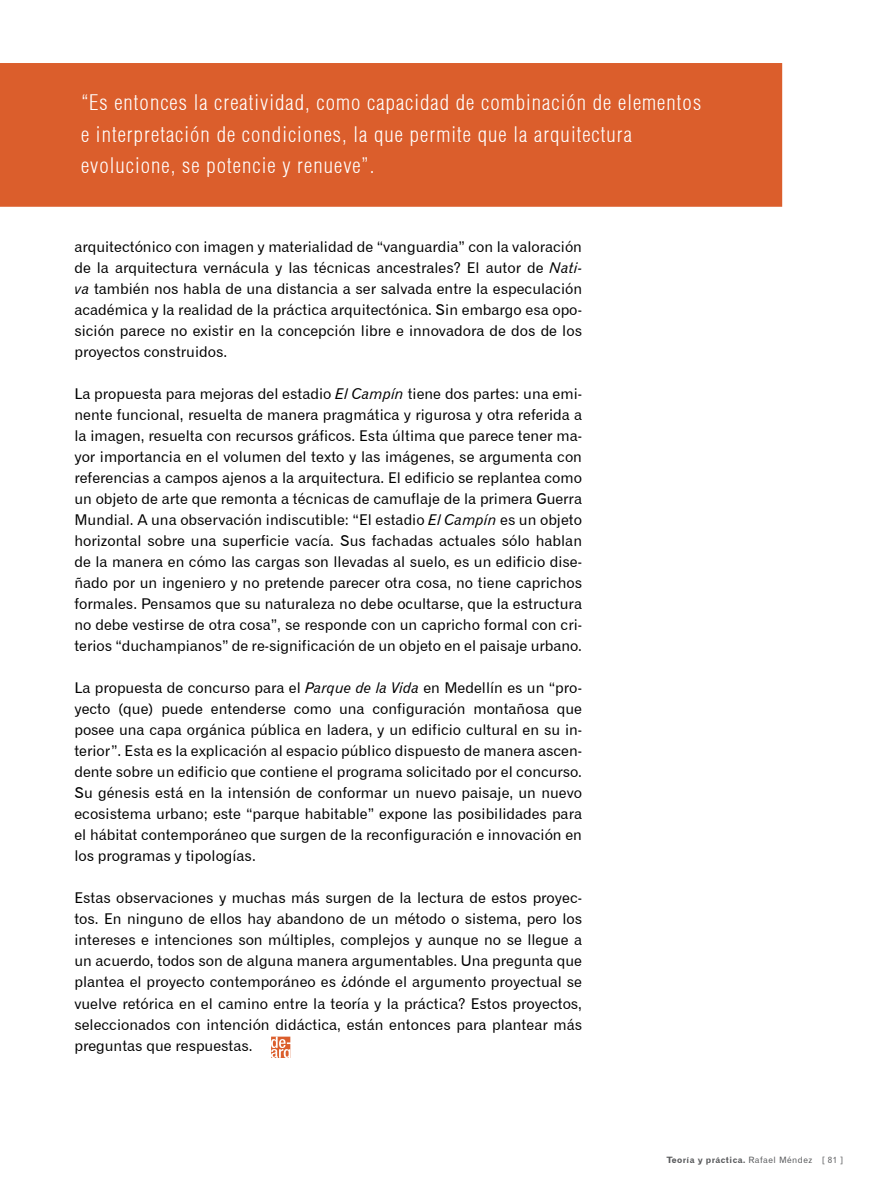
<style>
.page{position:relative;width:893px;height:1191px;background:#fff}
.page>*{position:absolute;margin:0;border:0;box-sizing:border-box;transform-origin:0 0}
.t1{font:300 condensed 21px/31.5px "Helvetica";letter-spacing:.05em;color:#fff}
.t2{font:14.88px/21px "Gothic 720 BT Roman B";color:#000;text-align:justify}
.t3{font:8.75px "Gothic 720 BT Bold B";letter-spacing:.05em;color:#58595b}
.s1{font-family:"Gothic 720 BT Italic B"}
.s2{font-family:"Gothic 720 BT Roman B"}
</style>
<div class="page">
<div style="left:1px;top:64px;width:780px;height:142px;background:#db5e2c"></div>
<div style="left:0;top:63px;width:782px;height:144px;border:2px solid #db5e2c"></div>
<svg style="left:271px;top:1036px;width:20px;height:22px"></svg>
<p class="t1" style="left:81px;top:87px;width:622px">“Es entonces la creatividad, como capacidad de combinación de elementos e interpretación de condiciones, la que permite que la arquitectura evolucione, se potencie y renueve”.</p>
<p class="t2" style="left:74px;top:236px;width:509px">arquitectónico con imagen y materialidad de “vanguardia” con la valoración de la arquitectura vernácula y las técnicas ancestrales? El autor de <span class="s1">Nati&shy;va</span> también nos habla de una distancia a ser salvada entre la especulación académica y la realidad de la práctica arquitectónica. Sin embargo esa opo&shy;sición parece no existir en la concepción libre e innovadora de dos de los proyectos construidos.</p>
<p class="t2" style="left:74px;top:383px;width:509px">La propuesta para mejoras del estadio <span class="s1">El Campín</span> tiene dos partes: una emi&shy;nente funcional, resuelta de manera pragmática y rigurosa y otra referida a la imagen, resuelta con recursos gráficos. Esta última que parece tener ma&shy;yor importancia en el volumen del texto y las imágenes, se argumenta con referencias a campos ajenos a la arquitectura. El edificio se replantea como un objeto de arte que remonta a técnicas de camuflaje de la primera Guerra Mundial. A una observación indiscutible: “El estadio <span class="s1">El Campín</span> es un objeto horizontal sobre una superficie vacía. Sus fachadas actuales sólo hablan de la manera en cómo las cargas son llevadas al suelo, es un edificio dise&shy;ñado por un ingeniero y no pretende parecer otra cosa, no tiene caprichos formales. Pensamos que su naturaleza no debe ocultarse, que la estructura no debe vestirse de otra cosa”, se responde con un capricho formal con cri&shy;terios “duchampianos” de re-significación de un objeto en el paisaje urbano.</p>
<p class="t2" style="left:74px;top:677px;width:509px">La propuesta de concurso para el <span class="s1">Parque de la Vida</span> en Medellín es un “pro&shy;yecto (que) puede entenderse como una configuración montañosa que posee una capa orgánica pública en ladera, y un edificio cultural en su in&shy;terior”. Esta es la explicación al espacio público dispuesto de manera ascen&shy;dente sobre un edificio que contiene el programa solicitado por el concurso.<br>Su génesis está en la intensión de conformar un nuevo paisaje, un nuevo ecosistema urbano; este “parque habitable” expone las posibilidades para el hábitat contemporáneo que surgen de la reconfiguración e innovación en los programas y tipologías.</p>
<p class="t2" style="left:74px;top:887px;width:509px">Estas observaciones y muchas más surgen de la lectura de estos proyec&shy;tos. En ninguno de ellos hay abandono de un método o sistema, pero los intereses e intenciones son múltiples, complejos y aunque no se llegue a un acuerdo, todos son de alguna manera argumentables. Una pregunta que plantea el proyecto contemporáneo es ¿dónde el argumento proyectual se vuelve retórica en el camino entre la teoría y la práctica? Estos proyectos, seleccionados con intención didáctica, están entonces para plantear más preguntas que respuestas.</p>
<p class="t3" style="left:666px;top:1154px;width:178px">Teoría y práctica. <span class="s2">Rafael Méndez [ 81 ]</span></p>
</div>
